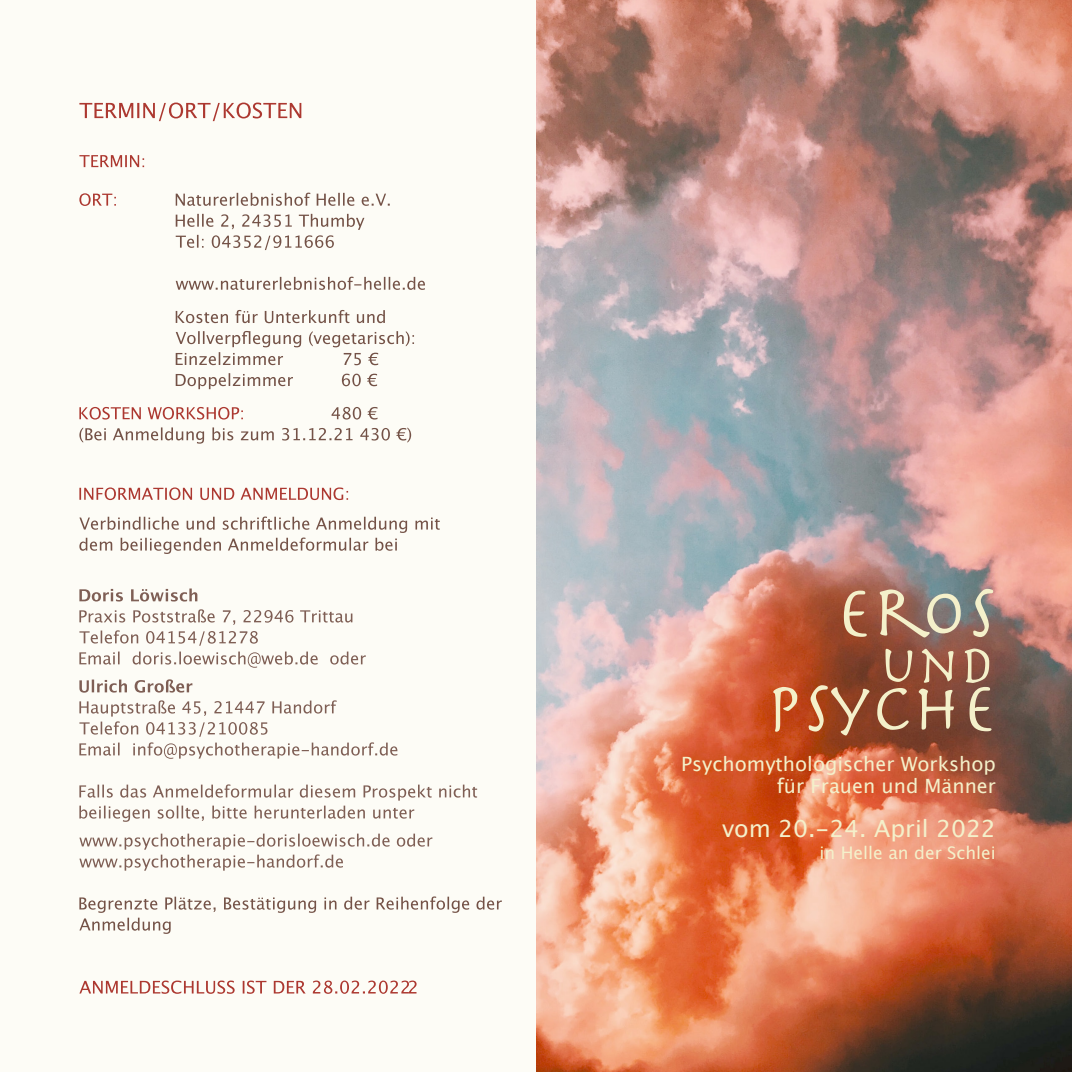
<style>
.page{position:relative;width:1072px;height:1072px;background:#fff}
.page>*{position:absolute;margin:0;border:0;box-sizing:border-box;transform-origin:0 0}
.t1{font:73.85px "Herculanum";color:#f4f0ca}
.t2{font:70.88px "Herculanum";color:#f4f0ca}
.t3{font:56.18px "Herculanum";color:#f4f0ca}
.t4{font:23.62px "Lucida Grande";color:#f4f0ca}
.t5{font:19.6px/22.1px "Lucida Grande";color:#f4f0ca;text-align:right}
.t6{font:17.32px "Lucida Grande";color:#f4f0ca}
</style>
<div class="page">
<div style="left:0;top:0;width:537px;height:1071px;background:#fdfcf6"></div>
<img style="left:536px;top:0;width:535px;height:1071px">
<svg style="left:79px;top:103px;width:222px;height:18px"></svg>
<svg style="left:79px;top:155px;width:65px;height:12px"></svg>
<svg style="left:79px;top:193px;width:37px;height:13px"></svg>
<svg style="left:176px;top:193px;width:214px;height:13px"></svg>
<svg style="left:176px;top:214px;width:188px;height:36px"></svg>
<svg style="left:176px;top:277px;width:249px;height:13px"></svg>
<svg style="left:176px;top:310px;width:209px;height:13px"></svg>
<svg style="left:176px;top:331px;width:238px;height:34px"></svg>
<svg style="left:176px;top:373px;width:201px;height:16px"></svg>
<svg style="left:79px;top:407px;width:164px;height:12px"></svg>
<svg style="left:331px;top:407px;width:46px;height:12px"></svg>
<svg style="left:79px;top:427px;width:332px;height:16px"></svg>
<svg style="left:79px;top:487px;width:269px;height:13px"></svg>
<svg style="left:79px;top:516px;width:361px;height:38px"></svg>
<svg style="left:79px;top:588px;width:118px;height:13px"></svg>
<svg style="left:79px;top:609px;width:273px;height:36px"></svg>
<svg style="left:79px;top:651px;width:287px;height:16px"></svg>
<svg style="left:79px;top:679px;width:113px;height:13px"></svg>
<svg style="left:79px;top:700px;width:258px;height:36px"></svg>
<svg style="left:79px;top:742px;width:318px;height:16px"></svg>
<svg style="left:79px;top:784px;width:398px;height:37px"></svg>
<svg style="left:79px;top:833px;width:353px;height:37px"></svg>
<svg style="left:79px;top:896px;width:423px;height:37px"></svg>
<svg style="left:79px;top:980px;width:337px;height:13px"></svg>
<h1 class="t1" style="left:836px;top:565px;width:161px">EROS</h1>
<h3 class="t3" style="left:878px;top:629px;width:119px">UND</h3>
<h2 class="t2" style="left:766px;top:662px;width:231px">PSYCHE</h2>
<p class="t5" style="left:681px;top:752px;width:316px">Psychomythologischer Workshop für Frauen und Männer</p>
<p class="t4" style="left:722px;top:814px;width:275px">vom 20.-24. April 2022</p>
<p class="t6" style="left:819px;top:842px;width:178px">in Helle an der Schlei</p>
</div>
